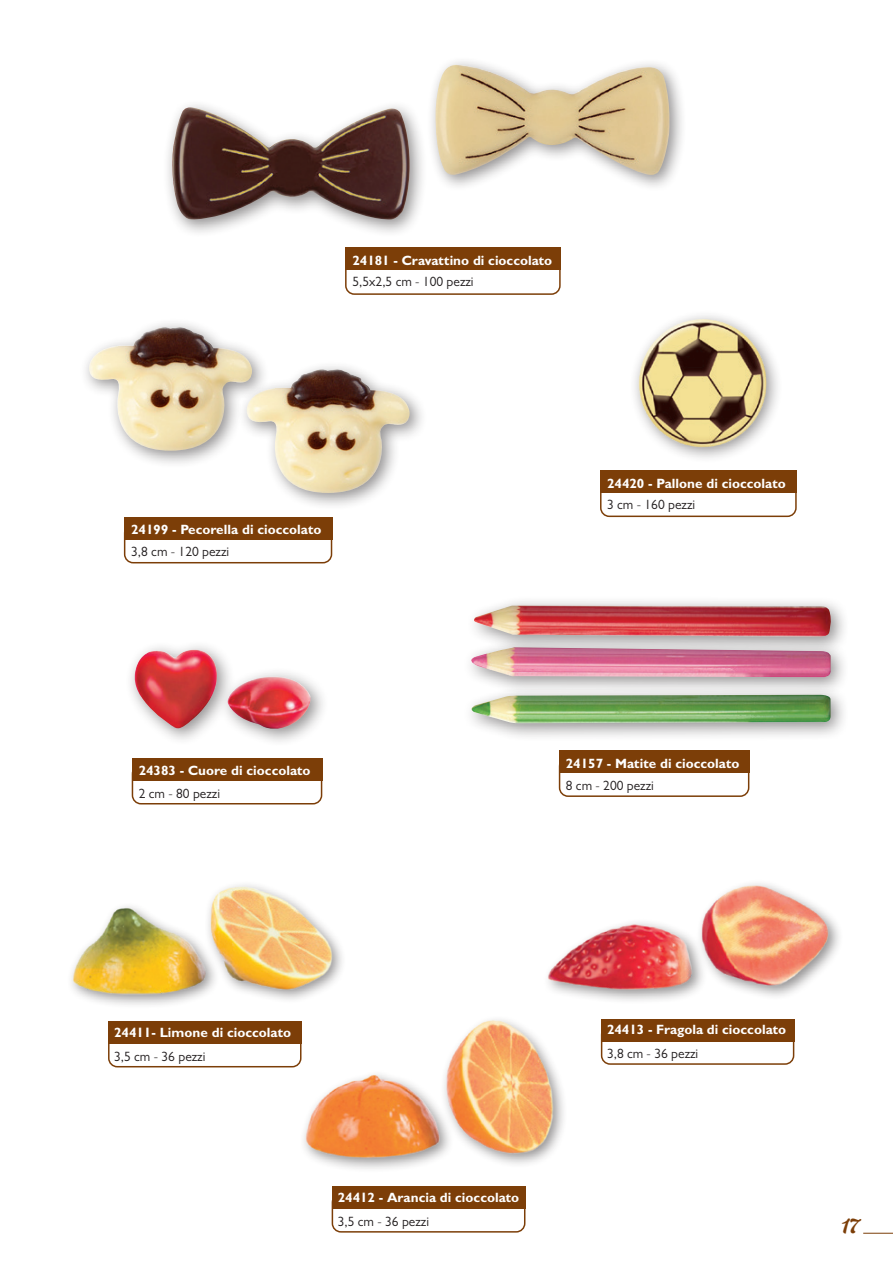
<style>
.page{position:relative;width:893px;height:1263px;background:#fff}
.page>*{position:absolute;margin:0;border:0;box-sizing:border-box;transform-origin:0 0}
.t1{font:21px "Gelato Luxe";color:#7c3e08}
.Titoletto_bianco{font:700 13.5px "Gill Sans";color:#fff}
.t2{font:13.5px "Gill Sans";color:#231f20}
</style>
<div class="page">
<hr style="left:863px;top:1233px;width:30px;height:1px;background:#7c3e08">
<div style="left:426px;top:55px;width:261px;height:138px;background:#231f20;opacity:.5"></div>
<img style="left:435px;top:65px;width:236px;height:112px">
<img style="left:634px;top:315px;width:144px;height:143px">
<div style="left:163px;top:98px;width:265px;height:140px;background:#231f20;opacity:.5"></div>
<img style="left:171px;top:107px;width:239px;height:114px">
<div style="left:125px;top:640px;width:204px;height:108px;background:#231f20;opacity:.5"></div>
<img style="left:132px;top:649px;width:179px;height:81px">
<img style="left:71px;top:884px;width:271px;height:121px">
<img style="left:292px;top:1019px;width:272px;height:150px">
<img style="left:535px;top:883px;width:304px;height:139px">
<div style="left:462px;top:684px;width:388px;height:58px;background:#231f20;opacity:.5"></div>
<img style="left:467px;top:696px;width:365px;height:27px">
<div style="left:462px;top:637px;width:388px;height:59px;background:#231f20;opacity:.5"></div>
<img style="left:463px;top:647px;width:368px;height:30px">
<div style="left:465px;top:595px;width:385px;height:61px;background:#231f20;opacity:.5"></div>
<img style="left:474px;top:605px;width:359px;height:32px">
<div style="left:237px;top:360px;width:190px;height:151px;background:#231f20;opacity:.5"></div>
<img style="left:247px;top:369px;width:163px;height:124px">
<div style="left:80px;top:317px;width:190px;height:152px;background:#231f20;opacity:.5"></div>
<img style="left:89px;top:327px;width:163px;height:124px">
<div style="left:345px;top:254px;width:216px;height:41px;border:2px solid #7c3e08;border-radius:9px"></div>
<div style="left:345px;top:247px;width:216px;height:23px;background:#7c3e08"></div>
<div style="left:600px;top:476px;width:197px;height:41px;border:2px solid #7c3e08;border-radius:9px"></div>
<div style="left:600px;top:470px;width:197px;height:23px;background:#7c3e08"></div>
<div style="left:132px;top:765px;width:190px;height:39px;border:2px solid #7c3e08;border-radius:9px"></div>
<div style="left:132px;top:758px;width:190px;height:23px;background:#7c3e08"></div>
<div style="left:559px;top:757px;width:190px;height:40px;border:2px solid #7c3e08;border-radius:9px"></div>
<div style="left:559px;top:750px;width:190px;height:23px;background:#7c3e08"></div>
<div style="left:124px;top:524px;width:208px;height:39px;border:2px solid #7c3e08;border-radius:9px"></div>
<div style="left:124px;top:517px;width:208px;height:23px;background:#7c3e08"></div>
<div style="left:108px;top:1028px;width:193px;height:39px;border:2px solid #7c3e08;border-radius:9px"></div>
<div style="left:108px;top:1021px;width:193px;height:23px;background:#7c3e08"></div>
<div style="left:601px;top:1025px;width:193px;height:40px;border:2px solid #7c3e08;border-radius:9px"></div>
<div style="left:601px;top:1019px;width:193px;height:22px;background:#7c3e08"></div>
<div style="left:332px;top:1193px;width:193px;height:39px;border:2px solid #7c3e08;border-radius:9px"></div>
<div style="left:332px;top:1187px;width:193px;height:22px;background:#7c3e08"></div>
<p class="Titoletto_bianco" style="left:352px;top:252px;width:201px">24181 - Cravattino di cioccolato</p>
<p class="t2" style="left:352px;top:274px;width:123px">5,5x2,5 cm - 100 pezzi</p>
<p class="Titoletto_bianco" style="left:131px;top:521px;width:192px">24199 - Pecorella di cioccolato</p>
<p class="t2" style="left:131px;top:544px;width:100px">3,8 cm - 120 pezzi</p>
<p class="Titoletto_bianco" style="left:607px;top:475px;width:180px">24420 - Pallone di cioccolato</p>
<p class="t2" style="left:607px;top:496px;width:90px">3 cm - 160 pezzi</p>
<p class="Titoletto_bianco" style="left:139px;top:762px;width:173px">24383 - Cuore di cioccolato</p>
<p class="t2" style="left:139px;top:785px;width:83px">2 cm - 80 pezzi</p>
<p class="Titoletto_bianco" style="left:566px;top:755px;width:175px">24157 - Matite di cioccolato</p>
<p class="t2" style="left:566px;top:778px;width:90px">8 cm - 200 pezzi</p>
<p class="Titoletto_bianco" style="left:114px;top:1023px;width:178px">24411- Limone di cioccolato</p>
<p class="t2" style="left:114px;top:1048px;width:93px">3,5 cm - 36 pezzi</p>
<p class="Titoletto_bianco" style="left:338px;top:1189px;width:183px">24412 - Arancia di cioccolato</p>
<p class="t2" style="left:338px;top:1213px;width:93px">3,5 cm - 36 pezzi</p>
<p class="Titoletto_bianco" style="left:607px;top:1021px;width:181px">24413 - Fragola di cioccolato</p>
<p class="t2" style="left:607px;top:1045px;width:93px">3,8 cm - 36 pezzi</p>
<h1 class="t1" style="left:841px;top:1213px;width:19px">17</h1>
</div>
